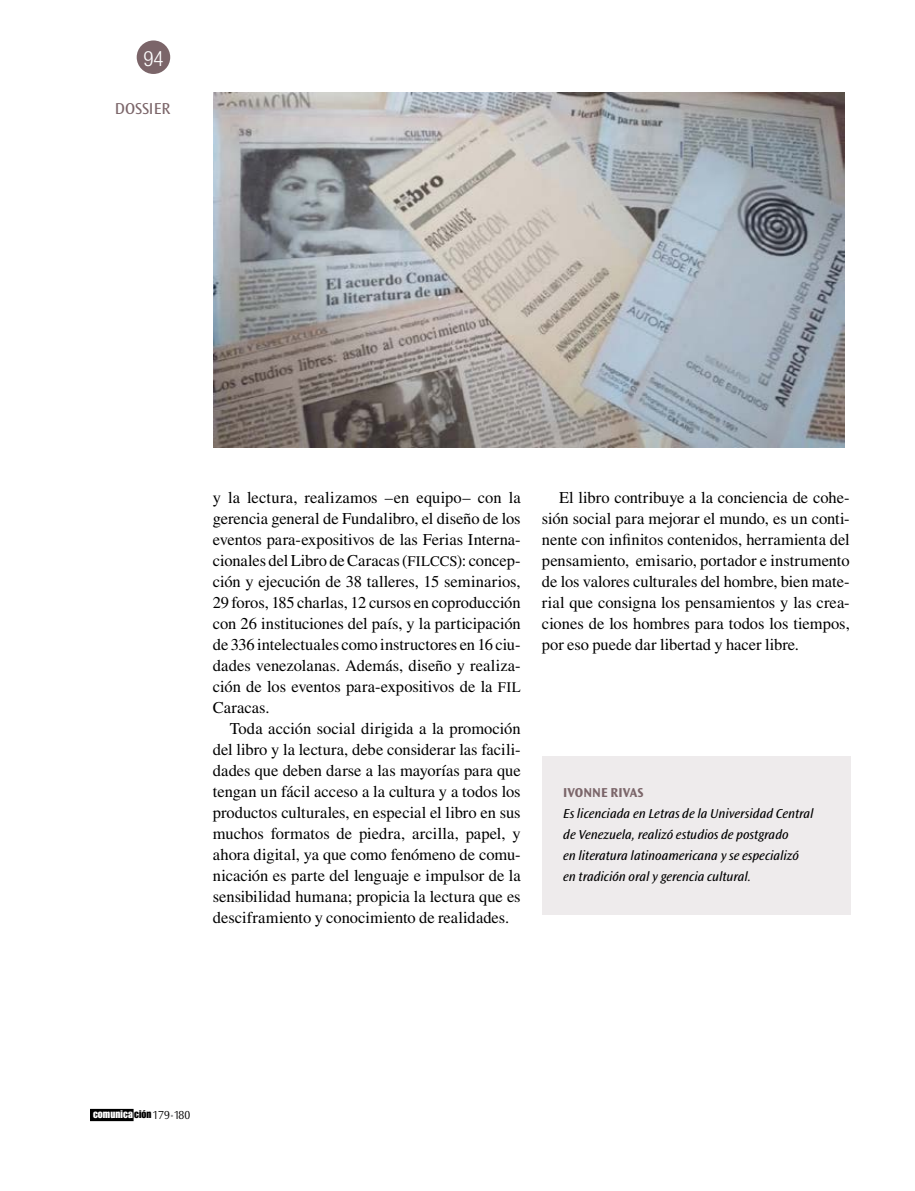
<style>
.page{position:relative;width:915px;height:1191px;background:#fff}
.page>*{position:absolute;margin:0;border:0;box-sizing:border-box;transform-origin:0 0}
.t1{font:300 condensed 21px "Helvetica Neue LT Std";color:#fff}
.t2{font:16.5px/21px "Times LT Std";color:#000;text-align:justify}
.t3{font:16.5px "Ocean Sans Std";color:#7b6569}
.t4{font:italic 13.5px/21px "Ocean Sans Std";letter-spacing:-.005em;color:#000}
.t5{font:700 13.5px "Ocean Sans Std";letter-spacing:.005em;color:#7b6569}
.t6{font:10.8px "Impact LT Std";letter-spacing:.01em;color:#fff}
.s1{font-size:14.7px}
.s2{color:#000}
.s3{font-family:"Ocean Sans Std";font-weight:300;font-size:12.15px;color:#000}
.s4{font-family:"Ocean Sans Std";font-weight:300;font-size:9px;color:#939598}
</style>
<div class="page">
<div style="left:91px;top:1109px;width:42px;height:11px;background:#000"></div>
<div style="left:137px;top:40px;width:33px;height:34px;background:#7b6569;border-radius:50%"></div>
<div style="left:541px;top:756px;width:309px;height:159px;background:#eeebec"></div>
<img style="left:214px;top:93px;width:629px;height:354px">
<p class="t1" style="left:143px;top:46px;width:22px">94</p>
<p class="t3" style="left:115px;top:99px;width:57px">DOSSIER</p>
<p class="t2" style="left:213px;top:487px;width:309px">y la lectura, realizamos –en equipo– con la gerencia general de Fundalibro, el diseño de los eventos para-expositivos de las Ferias Interna&shy;cionales del Libro de Caracas (<span class="s1">FILCCS</span>): concep&shy;ción y ejecución de 38 talleres, 15 seminarios, 29 foros, 185 charlas, 12 cursos en coproducción con 26 instituciones del país, y la participación de 336 intelectuales como instructores en 16 ciu&shy;dades venezolanas. Además, diseño y realiza&shy;ción de los eventos para-expositivos de la <span class="s1">FIL </span>Caracas.</p>
<p class="t2" style="left:213px;top:718px;width:309px;text-indent:17px">Toda acción social dirigida a la promoción del libro y la lectura, debe considerar las facili&shy;dades que deben darse a las mayorías para que tengan un fácil acceso a la cultura y a todos los productos culturales, en especial el libro en sus muchos formatos de piedra, arcilla, papel, y ahora digital, ya que como fenómeno de comu&shy;nicación es parte del lenguaje e impulsor de la sensibilidad humana; propicia la lectura que es desciframiento y conocimiento de realidades.</p>
<p class="t2" style="left:541px;top:487px;width:309px;text-indent:17px">El libro contribuye a la conciencia de cohe&shy;sión social para mejorar el mundo, es un conti&shy;nente con infinitos contenidos, herramienta del pensamiento, emisario, portador e instrumento de los valores culturales del hombre, bien mate&shy;rial que consigna los pensamientos y las crea&shy;ciones de los hombres para todos los tiempos, por eso puede dar libertad y hacer libre.</p>
<p class="t5" style="left:563px;top:785px;width:82px">IVONNE RIVAS</p>
<p class="t4" style="left:563px;top:803px;width:252px">Es licenciada en Letras de la Universidad Central de Venezuela, realizó estudios de postgrado<br>en literatura latinoamericana y se especializó en tradición oral y gerencia cultural.</p>
<p class="t6" style="left:93px;top:1108px;width:99px">comunica <span class="s2">ción</span><span class="s3">179</span><span class="s4">•</span><span class="s3">180</span></p>
</div>
